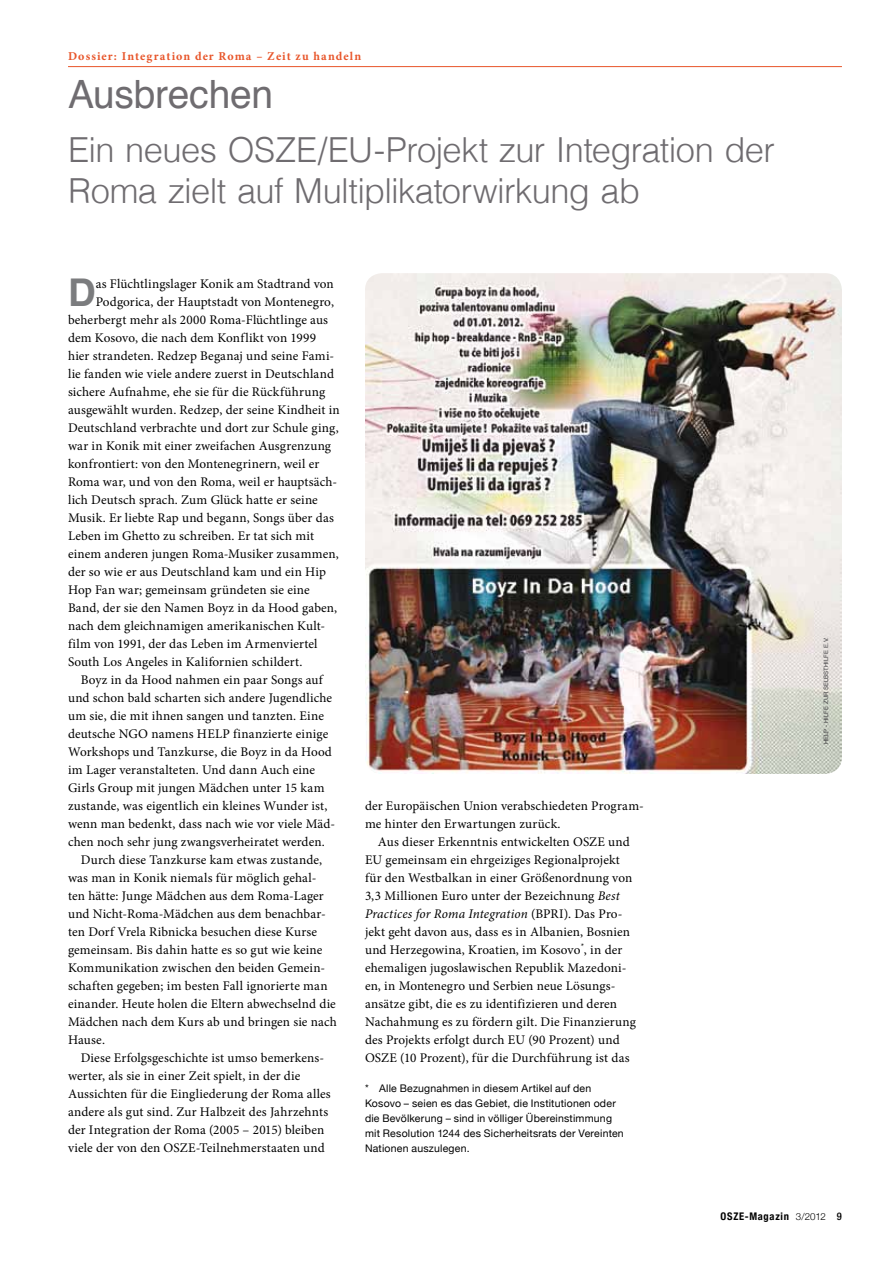
<style>
.page{position:relative;width:893px;height:1263px;background:#fff}
.page>*{position:absolute;margin:0;border:0;box-sizing:border-box;transform-origin:0 0}
.t1{font:39px "Helvetica";letter-spacing:-.01em;color:#6f6c70}
.t2{font:700 38.25px "Helvetica Infant";color:#7b7c7e}
.t3{font:300 34.5px/40.5px "Helvetica";letter-spacing:-.015em;color:#6f6c70}
.t4{font:13.2px/18px "Minion Pro";letter-spacing:.01em;color:#000}
.t5{font:700 12px "Minion Pro";letter-spacing:.085em;color:#e8562b}
.t6{font:10.5px/15px "Helvetica Neue";letter-spacing:.02em;color:#000}
.t7{font:700 condensed 10.5px "Helvetica Neue";letter-spacing:.07em;color:#000}
.t8{font:6px "Helvetica";color:#3e3d40}
.s1{font-style:italic}
.s2{font-weight:300;font-stretch:normal;font-size:9.75px}
.s3{font-weight:500}
</style>
<div class="page">
<img style="left:365px;top:273px;width:477px;height:501px">
<hr style="left:68px;top:66px;width:774px;height:1px;background:#e8562b">
<p class="t5" style="left:68px;top:47px;width:295px">Dossier: Integration der Roma – Zeit zu handeln</p>
<h1 class="t1" style="left:68px;top:64px;width:206px">Ausbrechen</h1>
<h3 class="t3" style="left:68px;top:129px;width:708px">Ein neues OSZE/EU-Projekt zur Integration der<br>Roma zielt auf Multiplikatorwirkung ab</h3>
<h2 class="t2" style="left:68px;top:269px;width:29px">D</h2>
<p class="t4" style="left:96px;top:275px;width:240px">as Flüchtlingslager Konik am Stadtrand von</p>
<p class="t4" style="left:96px;top:293px;width:240px">Podgorica, der Hauptstadt von Montenegro,</p>
<p class="t4" style="left:68px;top:311px;width:262px">beherbergt mehr als 2000 Roma‑Flüchtlinge aus</p>
<p class="t4" style="left:68px;top:329px;width:249px">dem Kosovo, die nach dem Konflikt von 1999</p>
<p class="t4" style="left:68px;top:347px;width:268px">hier strandeten. Redzep Beganaj und seine Fami-</p>
<p class="t4" style="left:68px;top:365px;width:267px">lie fanden wie viele andere zuerst in Deutschland</p>
<p class="t4" style="left:68px;top:383px;width:259px">sichere Aufnahme, ehe sie für die Rückführung</p>
<p class="t4" style="left:68px;top:401px;width:273px">ausgewählt wurden. Redzep, der seine Kindheit in</p>
<p class="t4" style="left:68px;top:419px;width:272px">Deutschland verbrachte und dort zur Schule ging,</p>
<p class="t4" style="left:68px;top:437px;width:265px">war in Konik mit einer zweifachen Ausgrenzung</p>
<p class="t4" style="left:68px;top:455px;width:253px">konfrontiert: von den Montenegrinern, weil er</p>
<p class="t4" style="left:68px;top:473px;width:271px">Roma war, und von den Roma, weil er hauptsäch-</p>
<p class="t4" style="left:68px;top:491px;width:251px">lich Deutsch sprach. Zum Glück hatte er seine</p>
<p class="t4" style="left:68px;top:509px;width:267px">Musik. Er liebte Rap und begann, Songs über das</p>
<p class="t4" style="left:68px;top:527px;width:248px">Leben im Ghetto zu schreiben. Er tat sich mit</p>
<p class="t4" style="left:68px;top:545px;width:272px">einem anderen jungen Roma‑Musiker zusammen,</p>
<p class="t4" style="left:68px;top:563px;width:259px">der so wie er aus Deutschland kam und ein Hip</p>
<p class="t4" style="left:68px;top:581px;width:243px">Hop Fan war; gemeinsam gründeten sie eine</p>
<p class="t4" style="left:68px;top:599px;width:271px">Band, der sie den Namen Boyz in da Hood gaben,</p>
<p class="t4" style="left:68px;top:617px;width:259px">nach dem gleichnamigen amerikanischen Kult-</p>
<p class="t4" style="left:68px;top:635px;width:251px">film von 1991, der das Leben im Armenviertel</p>
<p class="t4" style="left:68px;top:653px;width:236px">South Los Angeles in Kalifornien schildert.</p>
<p class="t4" style="left:81px;top:671px;width:244px">Boyz in da Hood nahmen ein paar Songs auf</p>
<p class="t4" style="left:68px;top:689px;width:266px">und schon bald scharten sich andere Jugendliche</p>
<p class="t4" style="left:68px;top:707px;width:257px">um sie, die mit ihnen sangen und tanzten. Eine</p>
<p class="t4" style="left:68px;top:725px;width:262px">deutsche NGO namens HELP finanzierte einige</p>
<p class="t4" style="left:68px;top:743px;width:265px">Workshops und Tanzkurse, die Boyz in da Hood</p>
<p class="t4" style="left:68px;top:761px;width:249px">im Lager veranstalteten. Und dann Auch eine</p>
<p class="t4" style="left:68px;top:779px;width:258px">Girls Group mit jungen Mädchen unter 15 kam</p>
<p class="t4" style="left:68px;top:797px;width:261px">zustande, was eigentlich ein kleines Wunder ist,</p>
<p class="t4" style="left:68px;top:815px;width:269px">wenn man bedenkt, dass nach wie vor viele Mäd-</p>
<p class="t4" style="left:68px;top:833px;width:258px">chen noch sehr jung zwangsverheiratet werden.</p>
<p class="t4" style="left:81px;top:851px;width:243px">Durch diese Tanzkurse kam etwas zustande,</p>
<p class="t4" style="left:68px;top:869px;width:250px">was man in Konik niemals für möglich gehal-</p>
<p class="t4" style="left:68px;top:887px;width:257px">ten hätte: Junge Mädchen aus dem Roma-Lager</p>
<p class="t4" style="left:68px;top:905px;width:259px">und Nicht-Roma-Mädchen aus dem benachbar-</p>
<p class="t4" style="left:68px;top:923px;width:250px">ten Dorf Vrela Ribnicka besuchen diese Kurse</p>
<p class="t4" style="left:68px;top:941px;width:256px">gemeinsam. Bis dahin hatte es so gut wie keine</p>
<p class="t4" style="left:68px;top:959px;width:259px">Kommunikation zwischen den beiden Gemein-</p>
<p class="t4" style="left:68px;top:977px;width:261px">schaften gegeben; im besten Fall ignorierte man</p>
<p class="t4" style="left:68px;top:995px;width:269px">einander. Heute holen die Eltern abwechselnd die</p>
<p class="t4" style="left:68px;top:1013px;width:270px">Mädchen nach dem Kurs ab und bringen sie nach</p>
<p class="t4" style="left:68px;top:1031px;width:38px">Hause.</p>
<p class="t4" style="left:81px;top:1049px;width:245px">Diese Erfolgsgeschichte ist umso bemerkens-</p>
<p class="t4" style="left:68px;top:1067px;width:234px">werter, als sie in einer Zeit spielt, in der die</p>
<p class="t4" style="left:68px;top:1085px;width:264px">Aussichten für die Eingliederung der Roma alles</p>
<p class="t4" style="left:68px;top:1103px;width:262px">andere als gut sind. Zur Halbzeit des Jahrzehnts</p>
<p class="t4" style="left:68px;top:1121px;width:258px">der Integration der Roma (2005 – 2015) bleiben</p>
<p class="t4" style="left:68px;top:1139px;width:258px">viele der von den OSZE‑Teilnehmerstaaten und</p>
<p class="t4" style="left:365px;top:797px;width:280px">der Europäischen Union verabschiedeten Program&shy;me hinter den Erwartungen zurück.</p>
<p class="t4" style="left:365px;top:833px;width:272px;text-indent:13px">Aus dieser Erkenntnis entwickelten OSZE und EU gemeinsam ein ehrgeiziges Regionalprojekt für den Westbalkan in einer Größenordnung von 3,3 Millionen Euro unter der Bezeichnung <span class="s1">Best Practices for Roma Integration</span> (BPRI). Das Pro&shy;jekt geht davon aus, dass es in Albanien, Bosnien und Herzegowina, Kroatien, im Kosovo<sup>*</sup>, in der ehemaligen jugoslawischen Republik Mazedoni&shy;en, in Montenegro und Serbien neue Lösungs&shy;ansätze gibt, die es zu identifizieren und deren Nachahmung es zu fördern gilt. Die Finanzierung des Projekts erfolgt durch EU (90 Prozent) und OSZE (10 Prozent), für die Durchführung ist das</p>
<p class="t6" style="left:365px;top:1081px;width:260px">* Alle Bezugnahmen in diesem Artikel auf den Kosovo – seien es das Gebiet, die Institutionen oder die Bevölkerung – sind in völliger Übereinstimmung mit Resolution 1244 des Sicherheitsrats der Vereinten Nationen auszulegen.</p>
<p class="t8" style="left:821px;top:744px;width:108px;rotate:-90deg">HELP - Hilfe zur Selbsthilfe e.V.</p>
<p class="t7" style="left:720px;top:1210px;width:123px">OSZE-Magazin <span class="s2">3/2012</span> <span class="s3">9</span></p>
</div>
